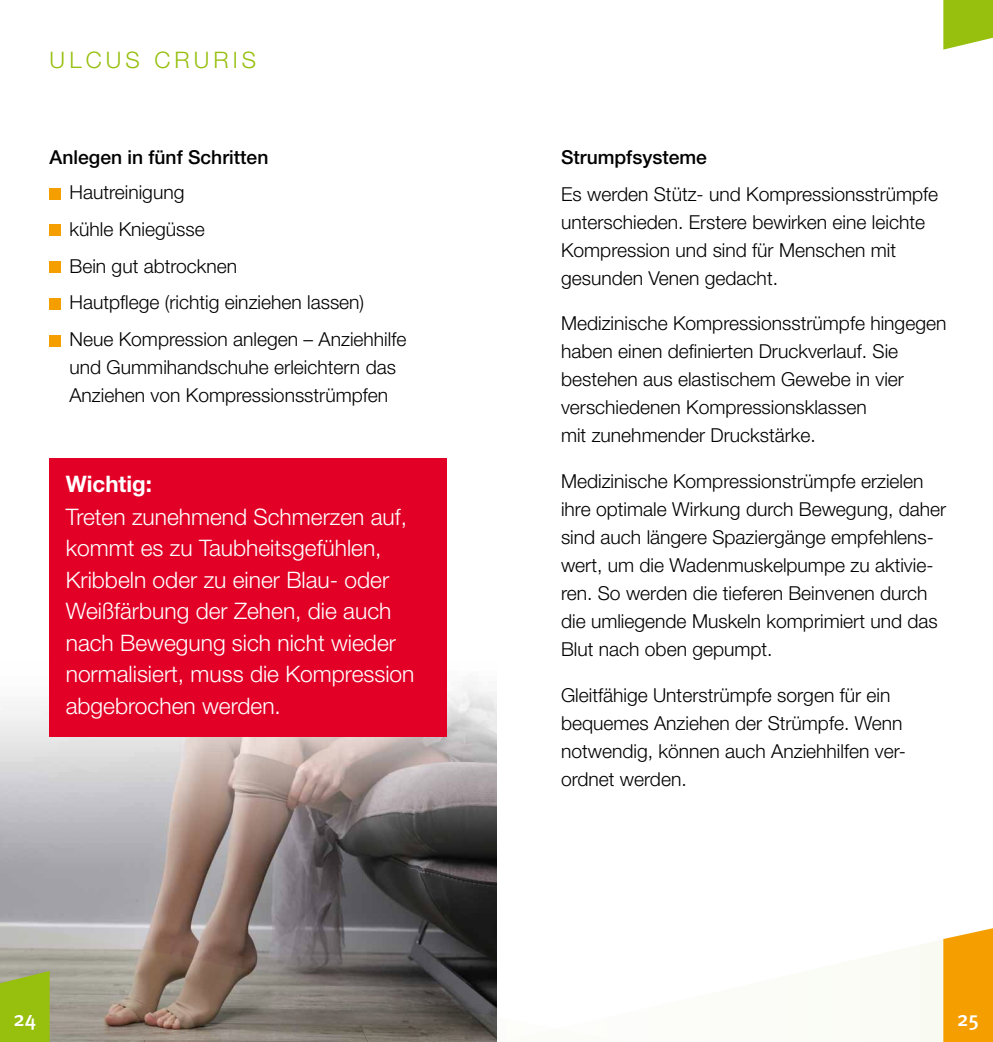
<style>
.page{position:relative;width:993px;height:1042px;background:#fff}
.page>*{position:absolute;margin:0;border:0;box-sizing:border-box;transform-origin:0 0}
.t1{font:300 22.75px/31.5px "Helvetica Neue";color:#fff}
.t2{font:300 22.75px "Helvetica Neue";letter-spacing:.18em;color:#97bf0d}
.t3{font:700 22.75px "Helvetica Neue";color:#fff}
.t4{font:500 21px "Meta Plus";color:#fff}
.t5{font:300 19.25px/28px "Helvetica Neue";color:#000}
.t6{font:500 19.25px "Helvetica Neue";color:#000}
</style>
<div class="page">
<img style="left:0;top:661px;width:496px;height:232px">
<svg style="left:0;top:893px;width:392px;height:149px;background:#8d837e"></svg>
<svg style="left:392px;top:854px;width:551px;height:188px"></svg>
<svg style="left:0;top:971px;width:50px;height:71px;background:#98bc19"></svg>
<svg style="left:943px;top:928px;width:49px;height:114px;background:#f4a30e"></svg>
<svg style="left:943px;top:0;width:49px;height:50px;background:#a4c72c"></svg>
<div style="left:50px;top:188px;width:11px;height:11px;background:#f49e00"></div>
<div style="left:50px;top:225px;width:11px;height:11px;background:#f49e00"></div>
<div style="left:50px;top:261px;width:11px;height:12px;background:#f49e00"></div>
<div style="left:50px;top:298px;width:11px;height:11px;background:#f49e00"></div>
<div style="left:50px;top:335px;width:11px;height:11px;background:#f49e00"></div>
<div style="left:50px;top:458px;width:396px;height:278px;background:#e20026"></div>
<p class="t2" style="left:50px;top:46px;width:55px">ULCUS</p>
<p class="t2" style="left:154px;top:46px;width:102px">CRU RIS</p>
<p class="t6" style="left:50px;top:146px;width:220px">Anlegen in fünf Schritten</p>
<p class="t5" style="left:69px;top:174px;width:338px;line-height:36.8px">Hautreinigung<br>kühle Kniegüsse<br>Bein gut abtrocknen<br>Hautpflege (richtig einziehen lassen)<br>Neue Kompression anlegen – Anziehhilfe</p>
<p class="t5" style="left:69px;top:353px;width:328px">und Gummihandschuhe erleichtern das<br>Anziehen von Kompressionsstrümpfen</p>
<p class="t3" style="left:66px;top:469px;width:88px">Wichtig:</p>
<p class="t1" style="left:66px;top:500px;width:350px">Treten zunehmend Schmerzen auf, kommt es zu Taubheitsgefühlen,<br>Kribbeln oder zu einer Blau- oder<br>Weißfärbung der Zehen, die auch nach Bewegung sich nicht wieder normalisiert, muss die Kompression abgebrochen werden.</p>
<p class="t6" style="left:561px;top:146px;width:147px">Strumpfsysteme</p>
<p class="t5" style="left:561px;top:179px;width:378px">Es werden Stütz- und Kompressionsstrümpfe unterschieden. Erstere bewirken eine leichte Kompression und sind für Menschen mit gesunden Venen gedacht.</p>
<p class="t5" style="left:561px;top:309px;width:387px">Medizinische Kompressionsstrümpfe hingegen haben einen definierten Druckverlauf. Sie bestehen aus elastischem Gewebe in vier verschiedenen Kompressionsklassen<br>mit zunehmender Druckstärke.</p>
<p class="t5" style="left:561px;top:467px;width:386px">Medizinische Kompressionstrümpfe erzielen ihre optimale Wirkung durch Bewegung, daher sind auch längere Spaziergänge empfehlens&shy;wert, um die Wadenmuskelpumpe zu aktivie&shy;ren. So werden die tieferen Beinvenen durch die umliegende Muskeln komprimiert und das Blut nach oben gepumpt.</p>
<p class="t5" style="left:561px;top:680px;width:344px">Gleitfähige Unterstrümpfe sorgen für ein bequemes Anziehen der Strümpfe. Wenn notwendig, können auch Anziehhilfen ver&shy;ordnet werden.</p>
<p class="t4" style="left:13px;top:1006px;width:24px">24</p>
<p class="t4" style="left:956px;top:1006px;width:24px">25</p>
</div>
